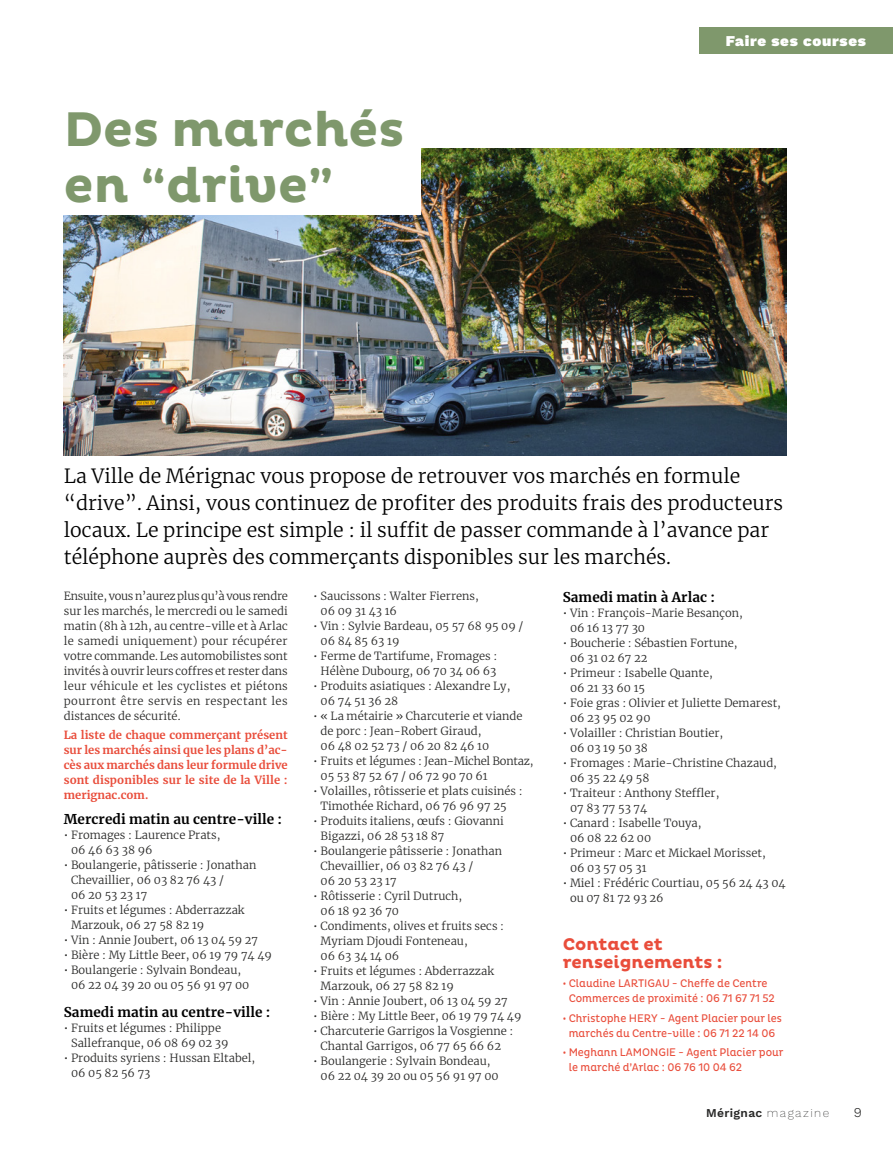
<style>
.page{position:relative;width:893px;height:1149px;background:#fff}
.page>*{position:absolute;margin:0;border:0;box-sizing:border-box;transform-origin:0 0}
.Titre_brèves{font:700 49.5px/55.5px "Pluto";color:#7f986c}
.Chapo{font:300 19.5px/27px "Merriweather";color:#000}
.Txt_Courant{font:700 17.25px/18px "Pluto";color:#e94d3b}
.t1{font:900 15px "Work Sans";letter-spacing:.05em;color:#fff}
.Nom_spectacle{font:700 13.5px "Merriweather";letter-spacing:.005em;color:#000}
.t2{font:300 13.5px "Work Sans";color:#282827}
.t3{font:600 12px "Work Sans";letter-spacing:.03em;color:#282827}
.Bouger_Txt{font:300 11.25px/15px "Merriweather";color:#282827}
.Txt_Courant-2{font:300 11.25px/15px "Merriweather";letter-spacing:.035em;color:#282827;text-align:justify}
.Txt_Courant-3{font:11.25px/15px "Pluto Cond";color:#e94d3b}
.Txt_Courant-4{font:700 11.25px/15px "Merriweather";letter-spacing:.005em;color:#e94d3b;text-align:justify}
.s1{font-weight:100}
</style>
<div class="page">
<div style="left:699px;top:27px;width:194px;height:27px;background:#7f986c"></div>
<img style="left:64px;top:149px;width:723px;height:306px">
<div style="left:35px;top:142px;width:386px;height:73px;background:#fff"></div>
<p class="Titre_brèves" style="left:64px;top:103px;width:342px">Des marchés en “drive”</p>
<h3 class="t1" style="left:726px;top:32px;width:142px">Faire ses courses</h3>
<p class="Chapo" style="left:64px;top:462px;width:721px">La Ville de Mérignac vous propose de retrouver vos marchés en formule “drive”. Ainsi, vous continuez de profiter des produits frais des producteurs locaux. Le principe est simple : il suffit de passer commande à l’avance par téléphone auprès des commerçants disponibles sur les marchés.</p>
<p class="Txt_Courant-2" style="left:64px;top:587px;width:226px">Ensuite, vous n’aurez plus qu’à vous rendre sur les marchés, le mercredi ou le samedi matin (8h à 12h, au centre-ville et à Arlac le samedi uniquement) pour récupérer votre commande. Les automobilistes sont invités à ouvrir leurs coffres et rester dans leur véhicule et les cyclistes et piétons pourront être servis en respectant les distances de sécurité.</p>
<p class="Txt_Courant-4" style="left:64px;top:727px;width:225px">La liste de chaque commerçant présent sur les marchés ainsi que les plans d’ac&shy;cès aux marchés dans leur formule drive sont disponibles sur le site de la Ville : merignac.com.</p>
<p class="Nom_spectacle" style="left:64px;top:809px;width:220px">Mercredi matin au centre-ville :</p>
<p class="Bouger_Txt" style="left:71px;top:826px;width:151px;text-indent:-7px">• Fromages : Laurence Prats,<br>06 46 63 38 96</p>
<p class="Bouger_Txt" style="left:71px;top:856px;width:187px;text-indent:-7px">• Boulangerie, pâtisserie : Jonathan<br>Chevaillier, 06 03 82 76 43 /<br>06 20 53 23 17</p>
<p class="Bouger_Txt" style="left:71px;top:901px;width:175px;text-indent:-7px">• Fruits et légumes : Abderrazzak<br>Marzouk, 06 27 58 82 19</p>
<p class="Bouger_Txt" style="left:64px;top:931px;width:196px">• Vin : Annie Joubert, 06 13 04 59 27</p>
<p class="Bouger_Txt" style="left:64px;top:946px;width:210px">• Bière : My Little Beer, 06 19 79 74 49</p>
<p class="Bouger_Txt" style="left:71px;top:961px;width:180px;text-indent:-7px">• Boulangerie : Sylvain Bondeau,<br>06 22 04 39 20 ou 05 56 91 97 00</p>
<p class="Nom_spectacle" style="left:64px;top:1002px;width:208px">Samedi matin au centre-ville :</p>
<p class="Bouger_Txt" style="left:71px;top:1020px;width:159px;text-indent:-7px">• Fruits et légumes : Philippe<br>Sallefranque, 06 08 69 02 39</p>
<p class="Bouger_Txt" style="left:71px;top:1050px;width:186px;text-indent:-7px">• Produits syriens : Hussan Eltabel,<br>06 05 82 56 73</p>
<p class="Bouger_Txt" style="left:321px;top:587px;width:160px;text-indent:-7px">• Saucissons : Walter Fierrens,<br>06 09 31 43 16</p>
<p class="Bouger_Txt" style="left:321px;top:617px;width:204px;text-indent:-7px">• Vin : Sylvie Bardeau, 05 57 68 95 09 /<br>06 84 85 63 19</p>
<p class="Bouger_Txt" style="left:313px;top:647px;width:186px;text-align:center">• Ferme de Tartifume, Fromages :<br>Hélène Dubourg, 06 70 34 06 63</p>
<p class="Bouger_Txt" style="left:321px;top:677px;width:191px;text-indent:-7px">• Produits asiatiques : Alexandre Ly,<br>06 74 51 36 28</p>
<p class="Bouger_Txt" style="left:321px;top:707px;width:204px;text-indent:-7px">• « La métairie » Charcuterie et viande de porc : Jean-Robert Giraud,<br>06 48 02 52 73 / 06 20 82 46 10</p>
<p class="Bouger_Txt" style="left:321px;top:752px;width:215px;text-indent:-7px">• Fruits et légumes : Jean-Michel Bontaz,<br>05 53 87 52 67 / 06 72 90 70 61</p>
<p class="Bouger_Txt" style="left:321px;top:782px;width:204px;text-indent:-7px">• Volailles, rôtisserie et plats cuisinés :<br>Timothée Richard, 06 76 96 97 25</p>
<p class="Bouger_Txt" style="left:321px;top:812px;width:185px;text-indent:-7px">• Produits italiens, œufs : Giovanni<br>Bigazzi, 06 28 53 18 87</p>
<p class="Bouger_Txt" style="left:321px;top:842px;width:183px;text-indent:-7px">• Boulangerie pâtisserie : Jonathan<br>Chevaillier, 06 03 82 76 43 /<br>06 20 53 23 17</p>
<p class="Bouger_Txt" style="left:321px;top:887px;width:143px;text-indent:-7px">• Rôtisserie : Cyril Dutruch,<br>06 18 92 36 70</p>
<p class="Bouger_Txt" style="left:321px;top:917px;width:185px;text-indent:-7px">• Condiments, olives et fruits secs :<br>Myriam Djoudi Fonteneau,<br>06 63 34 14 06</p>
<p class="Bouger_Txt" style="left:321px;top:962px;width:175px;text-indent:-7px">• Fruits et légumes : Abderrazzak<br>Marzouk, 06 27 58 82 19</p>
<p class="Bouger_Txt" style="left:313px;top:992px;width:196px">• Vin : Annie Joubert, 06 13 04 59 27</p>
<p class="Bouger_Txt" style="left:313px;top:1007px;width:210px">• Bière : My Little Beer, 06 19 79 74 49</p>
<p class="Bouger_Txt" style="left:313px;top:1022px;width:202px;text-align:center">• Charcuterie Garrigos la Vosgienne :<br>Chantal Garrigos, 06 77 65 66 62</p>
<p class="Bouger_Txt" style="left:321px;top:1052px;width:180px;text-indent:-7px">• Boulangerie : Sylvain Bondeau,<br>06 22 04 39 20 ou 05 56 91 97 00</p>
<p class="Nom_spectacle" style="left:563px;top:587px;width:154px">Samedi matin à Arlac :</p>
<p class="Bouger_Txt" style="left:570px;top:605px;width:174px;text-indent:-7px">• Vin : François-Marie Besançon,<br>06 16 13 77 30</p>
<p class="Bouger_Txt" style="left:570px;top:635px;width:169px;text-indent:-7px">• Boucherie : Sébastien Fortune,<br>06 31 02 67 22</p>
<p class="Bouger_Txt" style="left:570px;top:665px;width:144px;text-indent:-7px">• Primeur : Isabelle Quante,<br>06 21 33 60 15</p>
<p class="Bouger_Txt" style="left:570px;top:695px;width:212px;text-indent:-7px">• Foie gras : Olivier et Juliette Demarest,<br>06 23 95 02 90</p>
<p class="Bouger_Txt" style="left:570px;top:725px;width:155px;text-indent:-7px">• Volailler : Christian Boutier,<br>06 03 19 50 38</p>
<p class="Bouger_Txt" style="left:570px;top:755px;width:209px;text-indent:-7px">• Fromages : Marie-Christine Chazaud,<br>06 35 22 49 58</p>
<p class="Bouger_Txt" style="left:570px;top:785px;width:151px;text-indent:-7px">• Traiteur : Anthony Steffler,<br>07 83 77 53 74</p>
<p class="Bouger_Txt" style="left:570px;top:815px;width:133px;text-indent:-7px">• Canard : Isabelle Touya,<br>06 08 22 62 00</p>
<p class="Bouger_Txt" style="left:570px;top:845px;width:197px;text-indent:-7px">• Primeur : Marc et Mickael Morisset,<br>06 03 57 05 31</p>
<p class="Bouger_Txt" style="left:570px;top:875px;width:217px;text-indent:-7px">• Miel : Frédéric Courtiau, 05 56 24 43 04 ou 07 81 72 93 26</p>
<p class="Txt_Courant" style="left:563px;top:935px;width:161px">Contact et renseignements :</p>
<p class="Txt_Courant-3" style="left:569px;top:975px;width:208px;text-indent:-6px">• Claudine LARTIGAU - Cheffe de Centre<br>Commerces de proximité : 06 71 67 71 52</p>
<p class="Txt_Courant-3" style="left:563px;top:1010px;width:221px;text-align:center">• Christophe HERY - Agent Placier pour les marchés du Centre-ville : 06 71 22 14 06</p>
<p class="Txt_Courant-3" style="left:569px;top:1044px;width:216px;text-indent:-6px">• Meghann LAMONGIE - Agent Placier pour le marché d’Arlac : 06 76 10 04 62</p>
<p class="t3" style="left:706px;top:1105px;width:125px">Mérignac <span class="s1">magazine</span></p>
<p class="t2" style="left:854px;top:1103px;width:10px">9</p>
</div>
